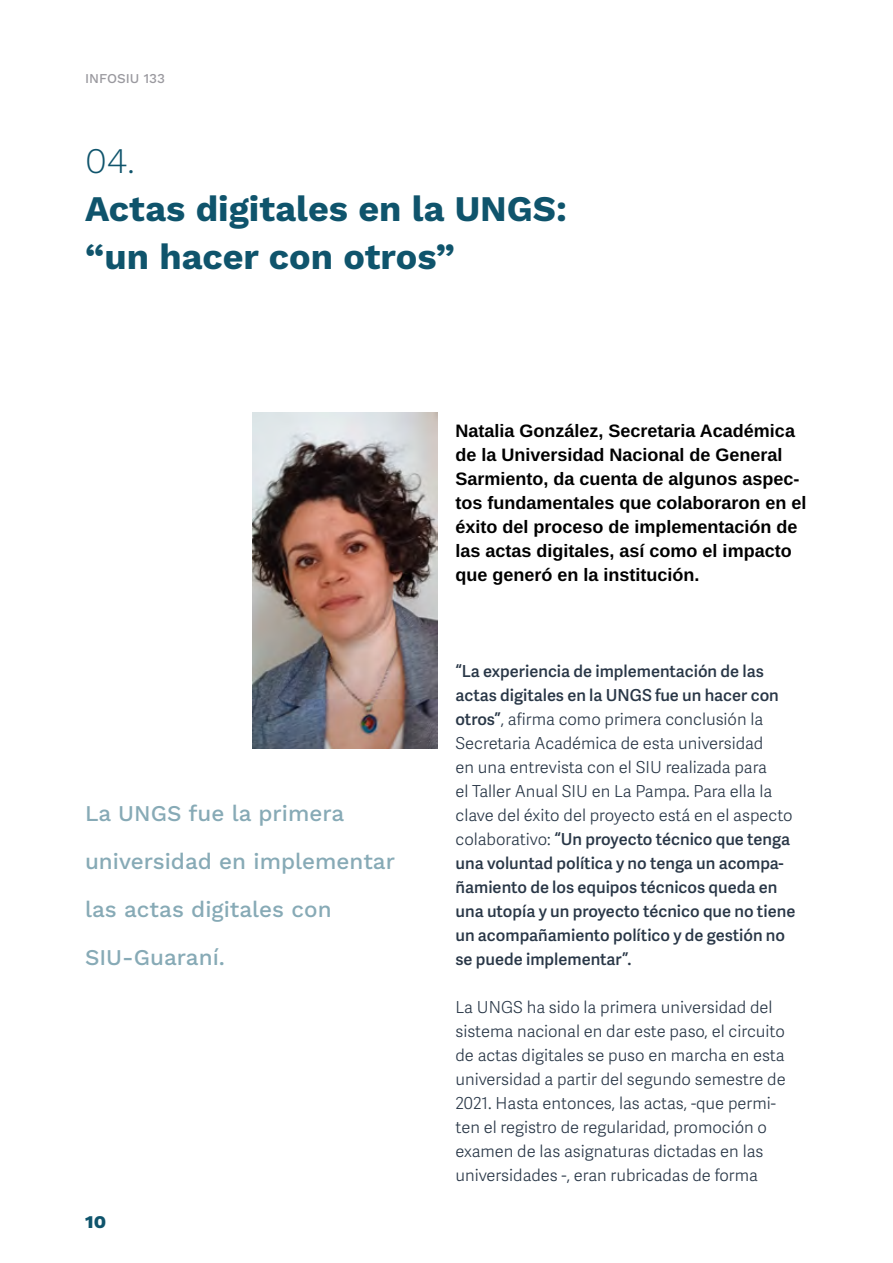
<style>
.page{position:relative;width:893px;height:1263px;background:#fff}
.page>*{position:absolute;margin:0;border:0;box-sizing:border-box;transform-origin:0 0}
.t1{font:700 36px/48px "Work Sans";color:#0f546c}
.t2{font:300 36px "Work Sans";color:#0f546c}
.t3{font:500 22.5px/48px "Work Sans";color:#87aab6}
.t4{font:700 21px "Work Sans";color:#0f546c}
.t5{font:700 18px/24px "Arimo";color:#000}
.t6{font:16.5px/24px "Adelle Sans Lt";color:#293747}
.t7{font:16.5px/24px "Adelle Sans Sb";color:#293747}
.t8{font:500 13.5px "Work Sans";color:#9a999f}
.s1{font-family:"Adelle Sans Sb"}
.s2{font-family:"Adelle Sans Lt"}
</style>
<div class="page">
<img style="left:253px;top:413px;width:184px;height:336px">
<p class="t8" style="left:85px;top:68px;width:81px">INFOSIU 133</p>
<h1 class="t2" style="left:85px;top:133px;width:52px">04.</h1>
<h1 class="t1" style="left:85px;top:183px;width:483px">Actas digitales en la UNGS: “un hacer con otros”</h1>
<h2 class="t3" style="left:85px;top:788px;width:312px">La UNGS fue la primera universidad en implementar las actas digitales con<br>SIU-Guaraní.</h2>
<p class="t4" style="left:85px;top:1205px;width:23px">10</p>
<p class="t5" style="left:455px;top:419px;width:353px">Natalia González, Secretaria Académica de la Universidad Nacional de General Sarmiento, da cuenta de algunos aspec&shy;tos fundamentales que colaboraron en el éxito del proceso de implementación de las actas digitales, así como el impacto que generó en la institución.</p>
<p class="t7" style="left:455px;top:658px;width:325px">“La experiencia de implementación de las actas digitales en la UNGS fue un hacer con</p>
<p class="t6" style="left:455px;top:706px;width:339px"><span class="s1">otros”</span>, afirma como primera conclusión la Secretaria Académica de esta universidad<br>en una entrevista con el SIU realizada para<br>el Taller Anual SIU en La Pampa. Para ella la clave del éxito del proyecto está en el aspecto</p>
<p class="t7" style="left:455px;top:826px;width:341px"><span class="s2">colaborativo:</span> “Un proyecto técnico que tenga una voluntad política y no tenga un acompa&shy;ñamiento de los equipos técnicos queda en una utopía y un proyecto técnico que no tiene un acompañamiento político y de gestión no se puede implementar”.</p>
<p class="t6" style="left:455px;top:995px;width:332px">La UNGS ha sido la primera universidad del sistema nacional en dar este paso, el circuito de actas digitales se puso en marcha en esta universidad a partir del segundo semestre de 2021. Hasta entonces, las actas, -que permi&shy;ten el registro de regularidad, promoción o examen de las asignaturas dictadas en las universidades -, eran rubricadas de forma</p>
</div>
